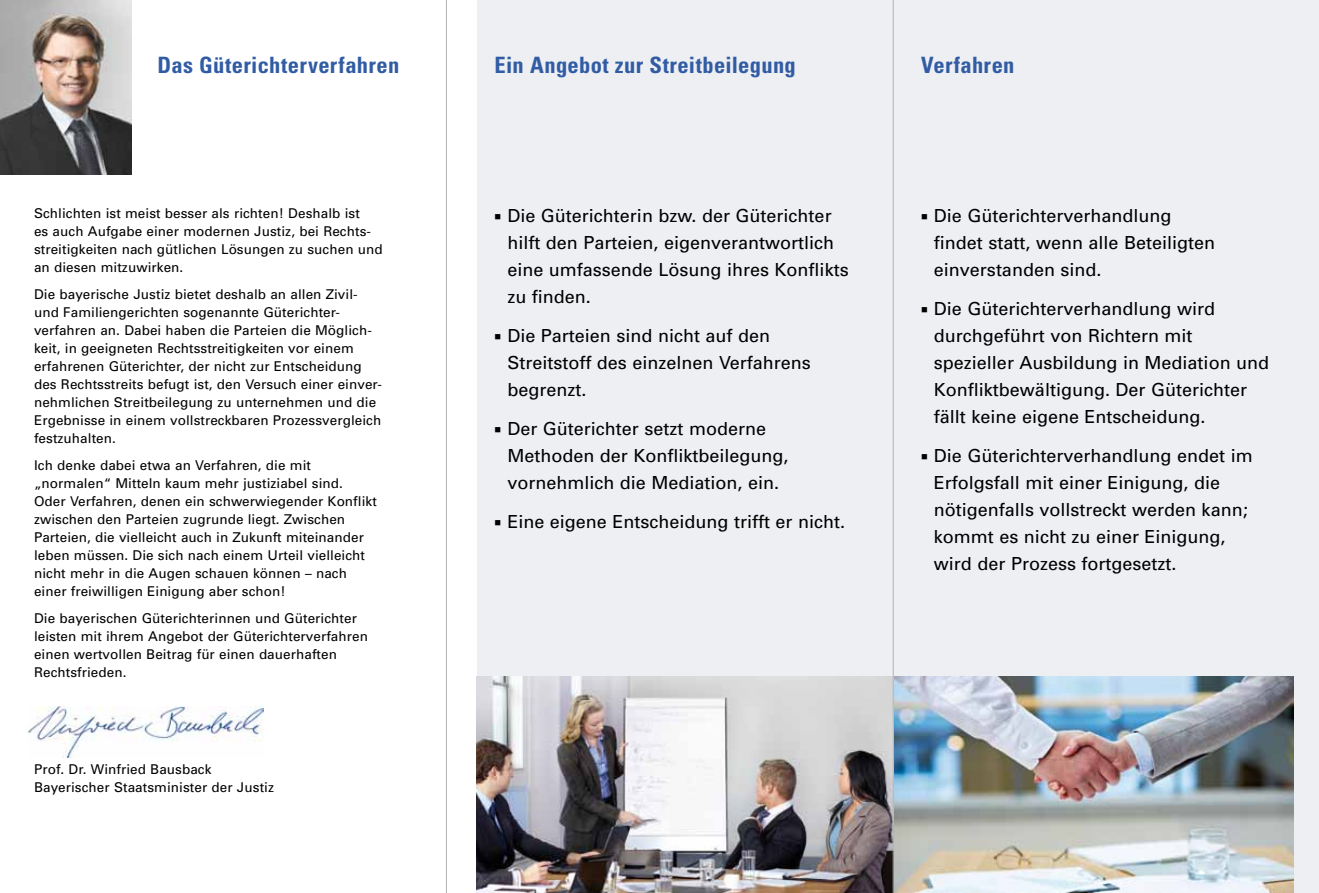
<style>
.page{position:relative;width:1319px;height:893px;background:#fff}
.page>*{position:absolute;margin:0;border:0;box-sizing:border-box;transform-origin:0 0}
.t1{font:700 condensed 22.5px "Univers";letter-spacing:.015em;color:#315ca4}
.t2{font:18px/27px "Univers";color:#000}
.t3{font:13.5px/18px "Univers";letter-spacing:.005em;color:#000}
</style>
<div class="page">
<div style="left:893px;top:0;width:425px;height:893px;background:#edeff3"></div>
<div style="left:476px;top:0;width:417px;height:893px;background:#edeff3"></div>
<img style="left:476px;top:676px;width:817px;height:217px">
<img style="left:0;top:0;width:132px;height:174px">
<img style="left:28px;top:707px;width:236px;height:50px">
<hr style="left:892px;top:0;width:1px;height:893px;background:#b1b3b4">
<hr style="left:446px;top:0;width:1px;height:893px;background:#b1b3b4">
<h1 class="t1" style="left:157px;top:51px;width:243px">Das Güterichterverfahren</h1>
<h1 class="t1" style="left:494px;top:51px;width:303px">Ein Angebot zur Streitbeilegung</h1>
<p class="t3" style="left:34px;top:205px;width:350px">Schlichten ist meist besser als richten! Deshalb ist<br>es auch Aufgabe einer modernen Justiz, bei Rechts&shy;streitigkeiten nach gütlichen Lösungen zu suchen und an diesen mitzuwirken.</p>
<p class="t3" style="left:34px;top:286px;width:349px">Die bayerische Justiz bietet deshalb an allen Zivil&shy;und Familiengerichten sogenannte Güterichter&shy;verfahren an. Dabei haben die Parteien die Möglich&shy;keit, in geeigneten Rechtsstreitigkeiten vor einem erfahrenen Güterichter, der nicht zur Entscheidung des Rechtsstreits befugt ist, den Versuch einer einver&shy;nehmlichen Streitbeilegung zu unternehmen und die Ergebnisse in einem vollstreckbaren Prozessvergleich festzuhalten.</p>
<p class="t3" style="left:34px;top:457px;width:344px">Ich denke dabei etwa an Verfahren, die mit „normalen“ Mitteln kaum mehr justiziabel sind.<br>Oder Verfahren, denen ein schwerwiegender Konflikt zwischen den Parteien zugrunde liegt. Zwischen Parteien, die vielleicht auch in Zukunft miteinander leben müssen. Die sich nach einem Urteil vielleicht nicht mehr in die Augen schauen können – nach einer freiwilligen Einigung aber schon!</p>
<p class="t3" style="left:34px;top:610px;width:335px">Die bayerischen Güterichterinnen und Güterichter leisten mit ihrem Angebot der Güterichterverfahren einen wertvollen Beitrag für einen dauerhaften Rechtsfrieden.</p>
<p class="t3" style="left:34px;top:760px;width:241px">Prof. Dr. Winfried Bausback<br>Bayerischer Staatsminister der Justiz</p>
<h2 class="t2" style="left:507px;top:202px;width:343px;text-indent:-13px">■ Die Güterichterin bzw. der Güterichter hilft den Parteien, eigenverantwortlich eine umfassende Lösung ihres Konflikts zu finden.</h2>
<h2 class="t2" style="left:507px;top:322px;width:305px;text-indent:-13px">■ Die Parteien sind nicht auf den<br>Streitstoff des einzelnen Verfahrens begrenzt.</h2>
<h2 class="t2" style="left:507px;top:415px;width:283px;text-indent:-13px">■ Der Güterichter setzt moderne<br>Methoden der Konfliktbeilegung, vornehmlich die Mediation, ein.</h2>
<h2 class="t2" style="left:494px;top:508px;width:352px">■ Eine eigene Entscheidung trifft er nicht.</h2>
<h1 class="t1" style="left:921px;top:51px;width:95px">Verfahren</h1>
<h2 class="t2" style="left:933px;top:202px;width:283px;text-indent:-13px">■ Die Güterichterverhandlung findet statt, wenn alle Beteiligten einverstanden sind.</h2>
<h2 class="t2" style="left:933px;top:295px;width:337px;text-indent:-13px">■ Die Güterichterverhandlung wird durchgeführt von Richtern mit spezieller Ausbildung in Mediation und Konfliktbewältigung. Der Güterichter fällt keine eigene Entscheidung.</h2>
<h2 class="t2" style="left:933px;top:442px;width:320px;text-indent:-13px">■ Die Güterichterverhandlung endet im Erfolgsfall mit einer Einigung, die nötigenfalls vollstreckt werden kann; kommt es nicht zu einer Einigung, wird der Prozess fortgesetzt.</h2>
</div>
